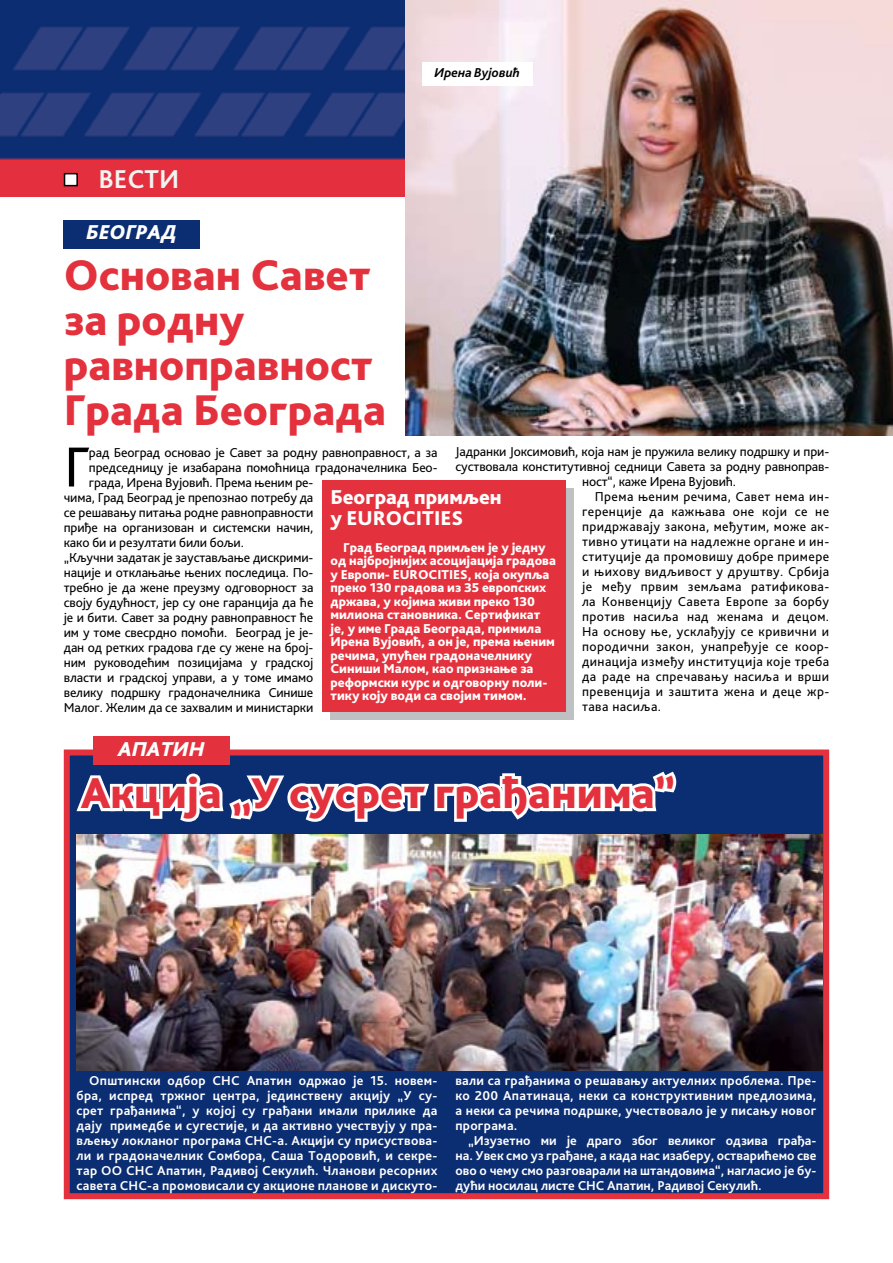
<style>
.page{position:relative;width:893px;height:1263px;background:#fff}
.page>*{position:absolute;margin:0;border:0;box-sizing:border-box;transform-origin:0 0}
.t1{font:58.95px "Bliss Pro";color:#000}
.t2{font:800 45px/45px "Bliss Pro";color:#e3323d}
.t3{font:700 27px "Bliss Pro";color:#f3f3f3}
.t4{font:800 21px/21px "Bliss Pro";color:#fff}
.t5{font:italic 800 21px "Bliss Pro";color:#fff}
.t6{font:13.5px "Bliss Pro";letter-spacing:-.01em;color:#000}
.t7{font:700 13.5px/15px "Bliss Pro";letter-spacing:.02em;color:#fff;text-align:justify}
.t8{font:13.5px "Bliss Pro";letter-spacing:.03em;color:#000}
.t9{font:800 13.5px/13.5px "Bliss Pro";color:#fff}
.t10{font:italic 700 13.5px "Bliss Pro";color:#000}
</style>
<div class="page">
<div style="left:64px;top:749px;width:765px;height:450px;background:#0b2d72;border:6px solid #e3323d"></div>
<img style="left:0;top:0;width:405px;height:196px">
<div style="left:65px;top:174px;width:12px;height:12px;background:#fff"></div>
<div style="left:64px;top:173px;width:14px;height:13px;border:2px solid #000"></div>
<img style="left:405px;top:0;width:488px;height:435px">
<img style="left:77px;top:834px;width:746px;height:236px">
<div style="left:64px;top:220px;width:136px;height:28px;background:#0b2d72"></div>
<div style="left:94px;top:737px;width:136px;height:28px;background:#e3323d"></div>
<div style="left:330px;top:489px;width:244px;height:231px;background:#bec0c2"></div>
<div style="left:322px;top:480px;width:243px;height:231px;background:#e3323d"></div>
<svg style="left:76px;top:771px;width:601px;height:51px"></svg>
<div style="left:422px;top:63px;width:111px;height:23px;background:#fff"></div>
<h3 class="t3" style="left:99px;top:162px;width:82px">ВЕСТИ</h3>
<h3 class="t5" style="left:87px;top:219px;width:64px">БЕОГРАД</h3>
<h2 class="t2" style="left:64px;top:252px;width:324px">Основан Савет за родну равноправност<br>Града Београда</h2>
<p class="t10" style="left:434px;top:64px;width:87px">Ирена Вујовић</p>
<p class="t6" style="left:455px;top:444px;width:375px">Јадранки Јоксимовић, која нам је пружила велику подршку и при-</p>
<p class="t6" style="left:455px;top:459px;width:375px">суствовала конститутивној седници Савета за родну равноправ-</p>
<p class="t6" style="left:582px;top:474px;width:156px">ност“, каже Ирена Вујовић.</p>
<p class="t8" style="left:595px;top:489px;width:236px">Према њеним речима, Савет нема ин-</p>
<p class="t8" style="left:582px;top:504px;width:249px">геренције да кажњава оне који се не</p>
<p class="t8" style="left:582px;top:519px;width:249px">придржавају закона, међутим, може ак-</p>
<p class="t8" style="left:582px;top:534px;width:249px">тивно утицати на надлежне органе и ин-</p>
<p class="t8" style="left:582px;top:549px;width:249px">ституције да промовишу добре примере</p>
<p class="t8" style="left:582px;top:564px;width:249px">и њихову видљивост у друштву. Србија</p>
<p class="t8" style="left:582px;top:579px;width:249px">је међу првим земљама ратификова-</p>
<p class="t8" style="left:582px;top:594px;width:249px">ла Конвенцију Савета Европе за борбу</p>
<p class="t8" style="left:582px;top:609px;width:249px">против насиља над женама и децом.</p>
<p class="t8" style="left:582px;top:624px;width:249px">На основу ње, усклађују се кривични и</p>
<p class="t8" style="left:582px;top:639px;width:249px">породични закон, унапређује се коор-</p>
<p class="t8" style="left:582px;top:654px;width:249px">динација између институција које треба</p>
<p class="t8" style="left:582px;top:669px;width:249px">да раде на спречавању насиља и врши</p>
<p class="t8" style="left:582px;top:684px;width:249px">превенција и заштита жена и деце жр-</p>
<p class="t8" style="left:582px;top:699px;width:80px">тава насиља.</p>
<h1 class="t1" style="left:64px;top:430px;width:27px">Г</h1>
<p class="t6" style="left:89px;top:444px;width:350px">рад Београд основао је Савет за родну равноправност, а за</p>
<p class="t6" style="left:89px;top:459px;width:350px">председницу је изабарана помоћница градоначелника Бео-</p>
<p class="t6" style="left:89px;top:474px;width:226px">града, Ирена Вујовић. Према њеним ре-</p>
<p class="t6" style="left:64px;top:489px;width:251px">чима, Град Београд је препознао потребу да</p>
<p class="t6" style="left:64px;top:504px;width:251px">се решавању питања родне равноправности</p>
<p class="t6" style="left:64px;top:519px;width:251px">приђе на организован и системски начин,</p>
<p class="t6" style="left:64px;top:534px;width:182px">како би и резултати били бољи.</p>
<p class="t6" style="left:64px;top:549px;width:251px">„Кључни задатак је заустављање дискрими-</p>
<p class="t6" style="left:64px;top:564px;width:251px">нације и отклањање њених последица. По-</p>
<p class="t6" style="left:64px;top:579px;width:251px">требно је да жене преузму одговорност за</p>
<p class="t6" style="left:64px;top:594px;width:251px">своју будућност, јер су оне гаранција да ће</p>
<p class="t6" style="left:64px;top:609px;width:251px">је и бити. Савет за родну равноправност ће</p>
<p class="t6" style="left:64px;top:624px;width:251px">им у томе свесрдно помоћи. Београд је је-</p>
<p class="t6" style="left:64px;top:639px;width:251px">дан од ретких градова где су жене на број-</p>
<p class="t6" style="left:64px;top:654px;width:251px">ним руководећим позицијама у градској</p>
<p class="t6" style="left:64px;top:669px;width:251px">власти и градској управи, а у томе имамо</p>
<p class="t6" style="left:64px;top:684px;width:251px">велику подршку градоначелника Синише</p>
<p class="t6" style="left:64px;top:699px;width:251px">Малог. Желим да се захвалим и министарки</p>
<h3 class="t4" style="left:330px;top:486px;width:173px">Београд примљен у EUROCITIES</h3>
<p class="t9" style="left:330px;top:540px;width:227px;text-indent:13px">Град Београд примљен је у једну од најбројнијих асоцијација градова у Европи- EUROCITIES, која окупља преко 130 градова из 35 европских држава, у којима живи преко 130 милиона становника. Сертификат је, у име Града Београда, примила<br>Ирена Вујовић, а он је, према њеним речима, упућен градоначелнику<br>Синиши Малом, као признање за реформски курс и одговорну поли&shy;тику коју води са својим тимом.</p>
<h3 class="t5" style="left:118px;top:736px;width:72px">АПАТИН</h3>
<h2 class="t2" style="left:81px;top:770px;width:595px">Акција „У сусрет грађанима”</h2>
<p class="t7" style="left:77px;top:1073px;width:362px;text-indent:13px">Општински одбор СНС Апатин одржао је 15. новем&shy;бра, испред тржног центра, јединствену акцију „У су&shy;срет грађанима“, у којој су грађани имали прилике да дају примедбе и сугестије, и да активно учествују у пра&shy;вљењу локланог програма СНС-а. Акцији су присуствова&shy;ли и градоначелник Сомбора, Саша Тодоровић, и секре&shy;тар ОО СНС Апатин, Радивој Секулић. Чланови ресорних савета СНС-а промовисали су акционе планове и дискуто-</p>
<p class="t7" style="left:455px;top:1073px;width:362px">вали са грађанима о решавању актуелних проблема. Пре&shy;ко 200 Апатинаца, неки са конструктивним предлозима, а неки са речима подршке, учествовало је у писању новог програма.</p>
<p class="t7" style="left:455px;top:1133px;width:362px;text-indent:13px">„Изузетно ми је драго због великог одзива грађа&shy;на. Увек смо уз грађане, а када нас изаберу, остварићемо све ово о чему смо разговарали на штандовима“, нагласио је бу&shy;дући носилац листе СНС Апатин, Радивој Секулић.</p>
</div>
